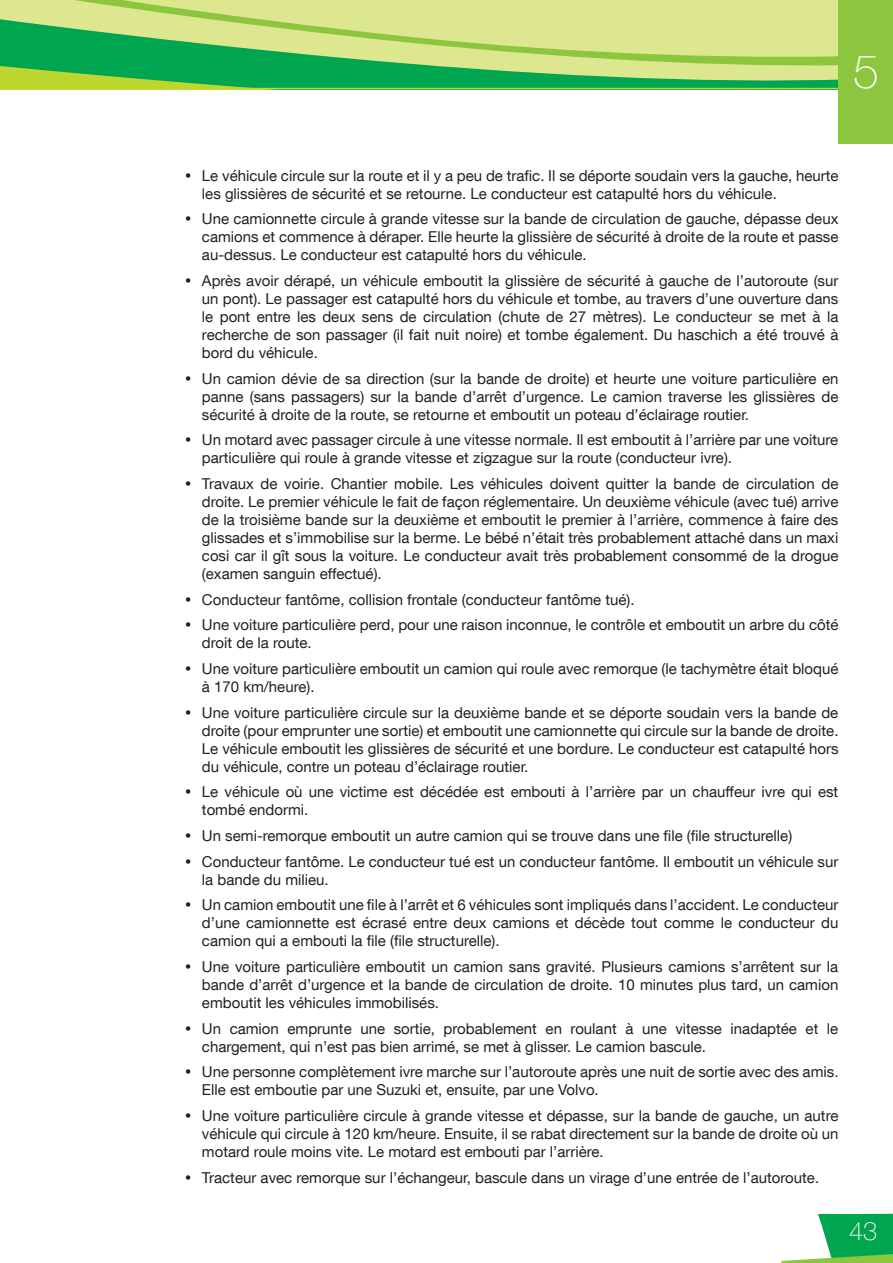
<style>
.page{position:relative;width:893px;height:1263px;background:#fff}
.page>*{position:absolute;margin:0;border:0;box-sizing:border-box;transform-origin:0 0}
.t1{font:100 46.5px "Helvetica Neue LT Com";color:#fff}
.t2{font:100 25.5px "Helvetica Neue LT Com";color:#fff}
.bullets{font:15px/18px "Helvetica Neue LT Com";color:#231f20}
</style>
<div class="page">
<svg style="left:781px;top:1213px;width:112px;height:50px"></svg>
<svg style="left:0;top:69px;width:839px;height:19px;background:#49b955"></svg>
<svg style="left:0;top:0;width:839px;height:69px;background:#acd77c"></svg>
<hr style="left:0;top:88px;width:893px;height:1px;background:#bed630">
<div style="left:839px;top:0;width:54px;height:144px;background:#8bc63e"></div>
<h1 class="t1" style="left:853px;top:44px;width:27px">5</h1>
<p class="bullets" style="left:202px;top:166px;width:638px">Le véhicule circule sur la route et il y a peu de trafic. Il se déporte soudain vers la gauche, heurte les glissières de sécurité et se retourne. Le conducteur est catapulté hors du véhicule.</p>
<p class="bullets" style="left:202px;top:210px;width:638px;text-align:justify">Une camionnette circule à grande vitesse sur la bande de circulation de gauche, dépasse deux camions et commence à déraper. Elle heurte la glissière de sécurité à droite de la route et passe au-dessus. Le conducteur est catapulté hors du véhicule.</p>
<p class="bullets" style="left:202px;top:271px;width:638px;text-align:justify">Après avoir dérapé, un véhicule emboutit la glissière de sécurité à gauche de l’autoroute (sur un pont). Le passager est catapulté hors du véhicule et tombe, au travers d’une ouverture dans le pont entre les deux sens de circulation (chute de 27 mètres). Le conducteur se met à la recherche de son passager (il fait nuit noire) et tombe également. Du haschich a été trouvé à bord du véhicule.</p>
<p class="bullets" style="left:202px;top:369px;width:638px;text-align:justify">Un camion dévie de sa direction (sur la bande de droite) et heurte une voiture particulière en panne (sans passagers) sur la bande d’arrêt d’urgence. Le camion traverse les glissières de sécurité à droite de la route, se retourne et emboutit un poteau d’éclairage routier.</p>
<p class="bullets" style="left:202px;top:431px;width:638px">Un motard avec passager circule à une vitesse normale. Il est emboutit à l’arrière par une voiture particulière qui roule à grande vitesse et zigzague sur la route (conducteur ivre).</p>
<p class="bullets" style="left:202px;top:474px;width:638px;text-align:justify">Travaux de voirie. Chantier mobile. Les véhicules doivent quitter la bande de circulation de droite. Le premier véhicule le fait de façon réglementaire. Un deuxième véhicule (avec tué) arrive de la troisième bande sur la deuxième et emboutit le premier à l’arrière, commence à faire des glissades et s’immobilise sur la berme. Le bébé n’était très probablement attaché dans un maxi cosi car il gît sous la voiture. Le conducteur avait très probablement consommé de la drogue (examen sanguin effectué).</p>
<p class="bullets" style="left:202px;top:590px;width:434px">Conducteur fantôme, collision frontale (conducteur fantôme tué).</p>
<p class="bullets" style="left:202px;top:616px;width:638px">Une voiture particulière perd, pour une raison inconnue, le contrôle et emboutit un arbre du côté droit de la route.</p>
<p class="bullets" style="left:202px;top:659px;width:638px">Une voiture particulière emboutit un camion qui roule avec remorque (le tachymètre était bloqué à 170 km/heure).</p>
<p class="bullets" style="left:202px;top:703px;width:638px;text-align:justify">Une voiture particulière circule sur la deuxième bande et se déporte soudain vers la bande de droite (pour emprunter une sortie) et emboutit une camionnette qui circule sur la bande de droite.<br>Le véhicule emboutit les glissières de sécurité et une bordure. Le conducteur est catapulté hors du véhicule, contre un poteau d’éclairage routier.</p>
<p class="bullets" style="left:202px;top:783px;width:638px">Le véhicule où une victime est décédée est embouti à l’arrière par un chauffeur ivre qui est tombé endormi.</p>
<p class="bullets" style="left:202px;top:826px;width:592px">Un semi-remorque emboutit un autre camion qui se trouve dans une file (file structurelle)</p>
<p class="bullets" style="left:202px;top:852px;width:638px">Conducteur fantôme. Le conducteur tué est un conducteur fantôme. Il emboutit un véhicule sur la bande du milieu.</p>
<p class="bullets" style="left:202px;top:896px;width:638px;text-align:justify">Un camion emboutit une file à l’arrêt et 6 véhicules sont impliqués dans l’accident. Le conducteur d’une camionnette est écrasé entre deux camions et décède tout comme le conducteur du camion qui a embouti la file (file structurelle).</p>
<p class="bullets" style="left:202px;top:957px;width:638px;text-align:justify">Une voiture particulière emboutit un camion sans gravité. Plusieurs camions s’arrêtent sur la bande d’arrêt d’urgence et la bande de circulation de droite. 10 minutes plus tard, un camion emboutit les véhicules immobilisés.</p>
<p class="bullets" style="left:202px;top:1019px;width:638px">Un camion emprunte une sortie, probablement en roulant à une vitesse inadaptée et le chargement, qui n’est pas bien arrimé, se met à glisser. Le camion bascule.</p>
<p class="bullets" style="left:202px;top:1063px;width:638px">Une personne complètement ivre marche sur l’autoroute après une nuit de sortie avec des amis.<br>Elle est emboutie par une Suzuki et, ensuite, par une Volvo.</p>
<p class="bullets" style="left:202px;top:1106px;width:638px;text-align:justify">Une voiture particulière circule à grande vitesse et dépasse, sur la bande de gauche, un autre véhicule qui circule à 120 km/heure. Ensuite, il se rabat directement sur la bande de droite où un motard roule moins vite. Le motard est embouti par l’arrière.</p>
<p class="bullets" style="left:202px;top:1168px;width:619px">Tracteur avec remorque sur l’échangeur, bascule dans un virage d’une entrée de l’autoroute.</p>
<h2 class="t2" style="left:849px;top:1216px;width:30px">43</h2>
</div>
